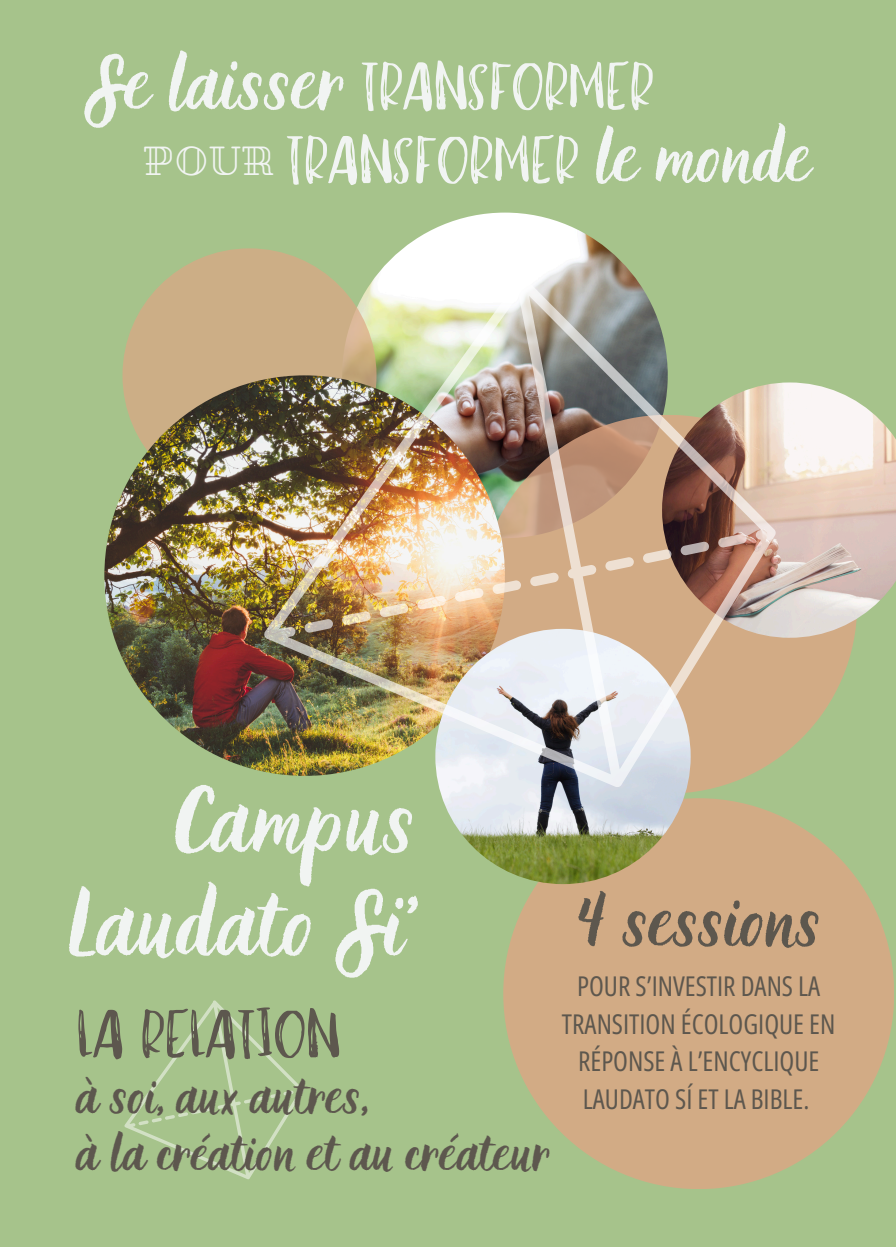
<style>
.page{position:relative;width:896px;height:1247px;background:#fff}
.page>*{position:absolute;margin:0;border:0;box-sizing:border-box;transform-origin:0 0}
.t1{font:74.2px/103.2px "Holla";color:#f1f4f2;text-align:right}
.t2{font:62.8px "Happy Girl";color:#5d574e}
.t3{font:62.4px "Happy Girl";color:#f1f4f2}
.t4{font:61.8px "Holla";color:#f1f4f2}
.t5{font:59.2px "Holla";color:#f1f4f2}
.t6{font:58.6px "Holla";color:#5d574e}
.t7{font:41.2px/56.6px "Holla";color:#5d574e}
.t8{font:39.2px "Pirou";color:#f1f4f2}
.t9{font:27.2px/37.8px "Open Sans Condensed";color:#5d574e;text-align:center}
</style>
<div class="page">
<div style="left:0;top:0;width:896px;height:1246px;background:#a6c38b"></div>
<img style="left:342px;top:213px;width:325px;height:325px;border-radius:50%">
<div style="left:478px;top:415px;width:379px;height:378px;background:#d2ab85;border-radius:50%"></div>
<div style="left:122px;top:248px;width:254px;height:254px;background:#ccae86;border-radius:50%"></div>
<img style="left:104px;top:375px;width:401px;height:401px;border-radius:50%">
<div style="left:503px;top:798px;width:391px;height:391px;background:#d2ab85;border-radius:50%"></div>
<img style="left:435px;top:629px;width:255px;height:255px;border-radius:50%">
<img style="left:776px;top:382px;width:120px;height:256px">
<img style="left:264px;top:276px;width:512px;height:510px">
<svg style="left:125px;top:1000px;width:179px;height:179px"></svg>
<p class="t4" style="left:84px;top:48px;width:262px">Se laisser</p>
<h3 class="t3" style="left:360px;top:47px;width:295px">TRANSFORMER</h3>
<p class="t8" style="left:143px;top:138px;width:133px">POUR</p>
<p class="t3" style="left:286px;top:120px;width:295px">TRANSFORMER</p>
<p class="t5" style="left:596px;top:123px;width:217px">le monde</p>
<p class="t1" style="left:69px;top:771px;width:349px">Campus<br>Laudato Si’</p>
<p class="t2" style="left:76px;top:994px;width:266px">LA RELATION</p>
<h1 class="t7" style="left:76px;top:1068px;width:476px">à soi, aux autres,<br>à la création et au créateur</h1>
<h2 class="t6" style="left:575px;top:888px;width:248px">4 sessions</h2>
<h3 class="t9" style="left:562px;top:966px;width:275px">POUR S’INVESTIR DANS LA<br>TRANSITION ÉCOLOGIQUE EN<br>RÉPONSE À L’ENCYCLIQUE<br>LAUDATO SÍ ET LA BIBLE.</h3>
</div>
